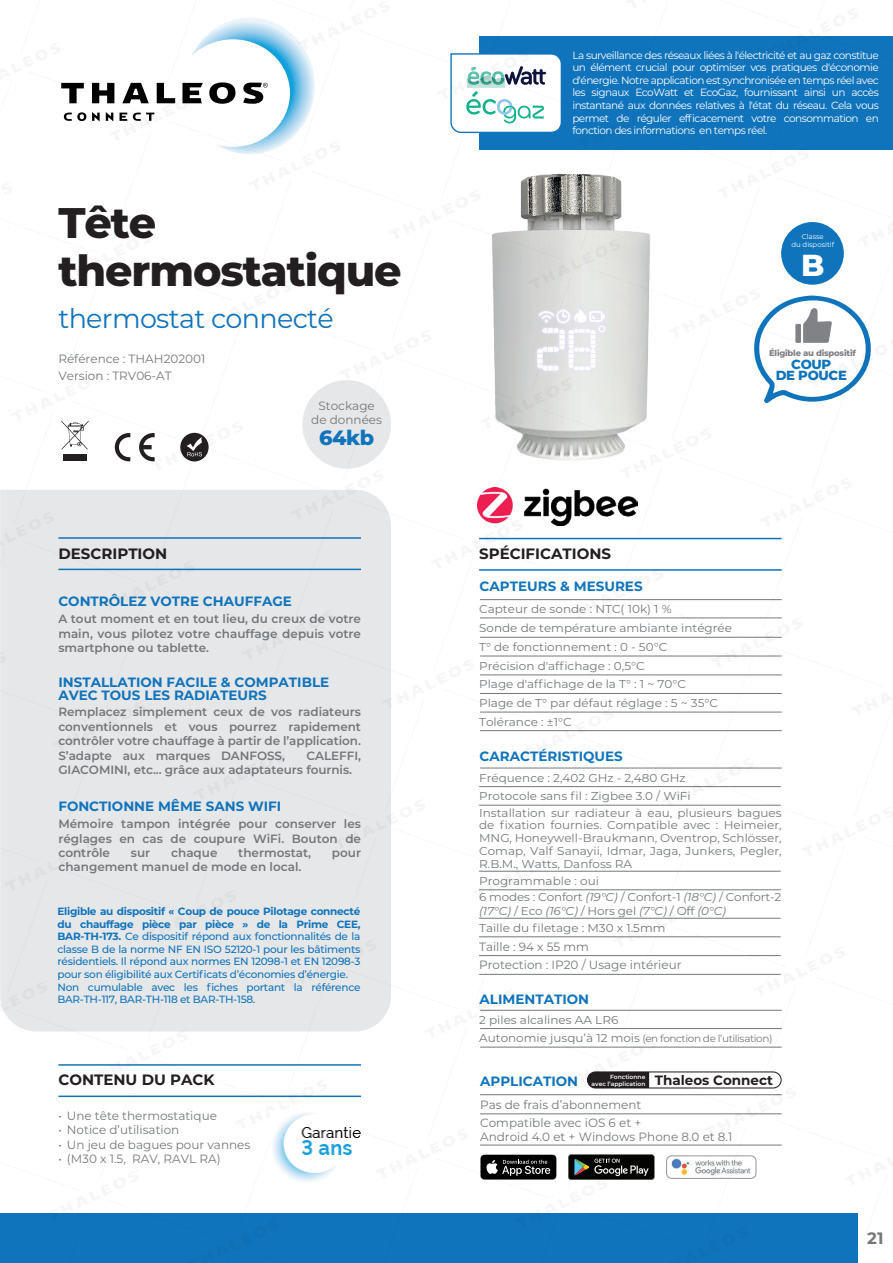
<style>
.page{position:relative;width:893px;height:1263px;background:#fff}
.page>*{position:absolute;margin:0;border:0;box-sizing:border-box;transform-origin:0 0}
.t1{font:800 42.75px/48px "Montserrat";letter-spacing:-.025em;color:#231f20}
.t2{font:800 30.3px "Montserrat";color:#fff}
.t3{font:27px "Montserrat";letter-spacing:-.025em;color:#1074bc}
.t4{font:800 20.7px "Montserrat";color:#1074bc}
.t5{font:700 16.5px "Montserrat";color:#74787a}
.t6{font:700 15px "Montserrat";color:#231f20}
.t7{font:700 13.5px/12.9px "Montserrat";color:#1074bc}
.t8{font:700 13.5px "Montserrat";color:#231f20}
.t9{font:800 13.2px/11.7px "Montserrat";letter-spacing:-.025em;color:#1074bc;text-align:center}
.t10{font:600 12px/14.4px "Montserrat";color:#74787a;text-align:justify}
.t11{font:12px/18px "Montserrat";color:#74787a}
.t12{font:11.4px/18.6px "Montserrat";color:#74787a;scale:1.05 1}
.t13{font:500 10.5px/12.6px "Montserrat";letter-spacing:-.025em;color:#1074bc}
.t14{font:10.5px/12.6px "Montserrat";letter-spacing:-.05em;color:#fff;text-align:justify}
.t15{font:10.05px "Montserrat";letter-spacing:-.04em;color:#74787a;scale:1.05 1}
.t16{font:800 8.4px "Montserrat";letter-spacing:-.025em;color:#808285}
.t17{font:7.05px/8.4px "Montserrat";color:#fff;text-align:center}
.t18{font:600 6px/7.2px "Montserrat";color:#fff;text-align:right}
.s1{font-weight:700}
.s2{font-style:italic}
.s3{font-size:11.4px}
</style>
<div class="page">
<img style="left:0;top:18px;width:893px;height:1245px">
<img style="left:270px;top:1111px;width:91px;height:73px">
<h1 class="t1" style="left:58px;top:196px;width:345px">Tête thermostatique</h1>
<h3 class="t3" style="left:58px;top:300px;width:277px">thermostat connecté</h3>
<p class="t11" style="left:58px;top:349px;width:149px">Référence : THAH202001</p>
<p class="t11" style="left:58px;top:366px;width:115px">Version : TRV06-AT</p>
<h3 class="t6" style="left:58px;top:542px;width:110px">DESCRIPTION</h3>
<p class="t11" style="left:311px;top:398px;width:72px;line-height:14.4px;text-align:center">Stockage de données</p>
<h3 class="t4" style="left:319px;top:423px;width:56px">64kb</h3>
<p class="t7" style="left:58px;top:594px;width:235px">CONTRÔLEZ VOTRE CHAUFFAGE</p>
<p class="t10" style="left:58px;top:611px;width:304px">A tout moment et en tout lieu, du creux de votre main, vous pilotez votre chauffage depuis votre smartphone ou tablette.</p>
<p class="t7" style="left:58px;top:675px;width:272px">INSTALLATION FACILE &amp; COMPATIBLE<br>AVEC TOUS LES RADIATEURS</p>
<p class="t10" style="left:58px;top:704px;width:304px">Remplacez simplement ceux de vos radiateurs conventionnels et vous pourrez rapidement contrôler votre chauffage à partir de l’application.<br>S’adapte aux marques DANFOSS,</p>
<p class="t10" style="left:58px;top:747px;width:304px;text-indent:248px">CALEFFI,<br>GIACOMINI, etc... grâce aux adaptateurs fournis.</p>
<p class="t7" style="left:58px;top:799px;width:224px">FONCTIONNE MÊME SANS WIFI</p>
<p class="t10" style="left:58px;top:816px;width:304px">Mémoire tampon intégrée pour conserver les réglages en cas de coupure WiFi. Bouton de contrôle</p>
<p class="t10" style="left:131px;top:845px;width:21px">sur</p>
<p class="t10" style="left:171px;top:845px;width:48px">chaque</p>
<p class="t10" style="left:238px;top:845px;width:74px">thermostat,</p>
<p class="t10" style="left:332px;top:845px;width:31px">pour</p>
<p class="t10" style="left:58px;top:859px;width:245px">changement manuel de mode en local.</p>
<p class="t13" style="left:58px;top:904px;width:305px"><span class="s1">Eligible au dispositif « Coup de pouce Pilotage connecté du chauffage pièce par pièce » de la Prime CEE, BAR-TH-173.</span> Ce dispositif répond aux fonctionnalités de la classe B de la norme NF EN ISO 52120-1 pour les bâtiments résidentiels. Il répond aux normes EN 12098-1 et EN 12098-3 pour son éligibilité aux Certificats d’économies d’énergie.<br>Non cumulable avec les fiches portant la référence BAR-TH-117, BAR-TH-118 et BAR-TH-158.</p>
<h3 class="t6" style="left:58px;top:1069px;width:158px">CONTENU DU PACK</h3>
<p class="t11" style="left:58px;top:1106px;width:160px">• Une tête thermostatique</p>
<p class="t11" style="left:58px;top:1121px;width:123px">• Notice d’utilisation</p>
<p class="t11" style="left:58px;top:1135px;width:193px">• Un jeu de bagues pour vannes</p>
<p class="t11" style="left:58px;top:1149px;width:164px">• (M30 x 1.5, RAV, RAVL RA)</p>
<p class="t14" style="left:572px;top:48px;width:308px">La surveillance des réseaux liées à l'électricité et au gaz constitue un élément crucial pour optimiser vos pratiques d'économie d'énergie. Notre application est synchronisée en temps réel avec les signaux EcoWatt et EcoGaz, fournissant ainsi un accès instantané aux données relatives à l'état du réseau. Cela vous permet de réguler efficacement votre consommation en fonction des informations en temps réel.</p>
<p class="t17" style="left:791px;top:232px;width:44px">Classe<br>du dispositif</p>
<h2 class="t2" style="left:801px;top:243px;width:25px">B</h2>
<p class="t16" style="left:769px;top:347px;width:88px">Éligible au dispositif</p>
<p class="t9" style="left:776px;top:357px;width:73px">COUP<br>DE POUCE</p>
<h3 class="t6" style="left:479px;top:543px;width:134px">SPÉCIFICATIONS</h3>
<p class="t7" style="left:480px;top:579px;width:164px">CAPTEURS &amp; MESURES</p>
<p class="t12" style="left:479px;top:599px;width:185px">Capteur de sonde : NTC( 10k) 1 %</p>
<p class="t12" style="left:479px;top:637px;width:229px">T° de fonctionnement : 0 - 50°C<br>Précision d'affichage : 0,5°C<br>Plage d'affichage de la T° : 1 ~ 70°C<br>Plage de T° par défaut réglage : 5 ~ 35°C<br>Tolérance : ±1°C</p>
<p class="t7" style="left:480px;top:749px;width:145px">CARACTÉRISTIQUES</p>
<p class="t12" style="left:479px;top:768px;width:203px">Fréquence : 2,402 GHz - 2,480 GHz<br>Protocole sans fil : Zigbee 3.0 / WiFi</p>
<p class="t12" style="left:479px;top:618px;width:242px">Sonde de température ambiante intégrée</p>
<p class="t12" style="left:479px;top:806px;width:290px;line-height:12.9px;text-align:justify">Installation sur radiateur à eau, plusieurs bagues de fixation fournies. Compatible avec : Heimeier, MNG, Honeywell-Braukmann, Oventrop, Schlösser, Comap, Valf Sanayii, Idmar, Jaga, Junkers, Pegler, R.B.M., Watts, Danfoss RA</p>
<p class="t12" style="left:479px;top:871px;width:116px">Programmable : oui</p>
<p class="t12" style="left:479px;top:890px;width:289px;line-height:13.8px">6 modes : Confort <span class="s2">(19°C)</span> / Confort-1 <span class="s2">(18°C)</span> / Confort-2 <span class="s2">(17°C)</span> / Eco <span class="s2">(16°C)</span> / Hors gel <span class="s2">(7°C)</span> / Off <span class="s2">(0°C)</span></p>
<p class="t12" style="left:479px;top:918px;width:179px">Taille du filetage : M30 x 1.5mm</p>
<p class="t11" style="left:479px;top:937px;width:111px">Taille : 94 x 55 mm</p>
<p class="t11" style="left:479px;top:956px;width:204px">Protection : IP20 / Usage intérieur</p>
<p class="t7" style="left:480px;top:992px;width:111px">ALIMENTATION</p>
<p class="t12" style="left:479px;top:1010px;width:134px">2 piles alcalines AA LR6</p>
<p class="t15" style="left:479px;top:1031px;width:281px"><span class="s3">Autonomie jusqu’à 12 mois</span> (en fonction de l’utilisation)</p>
<p class="t7" style="left:480px;top:1074px;width:99px">APPLICATION</p>
<p class="t11" style="left:480px;top:1095px;width:163px">Pas de frais d’abonnement<br>Compatible avec iOS 6 et +</p>
<p class="t11" style="left:480px;top:1127px;width:254px">Android 4.0 et + Windows Phone 8.0 et 8.1</p>
<p class="t18" style="left:592px;top:1073px;width:55px">Fonctionne<br>avec l’application</p>
<p class="t8" style="left:655px;top:1070px;width:120px">Thaleos Connect</p>
<h3 class="t5" style="left:867px;top:1226px;width:18px">21</h3>
</div>
